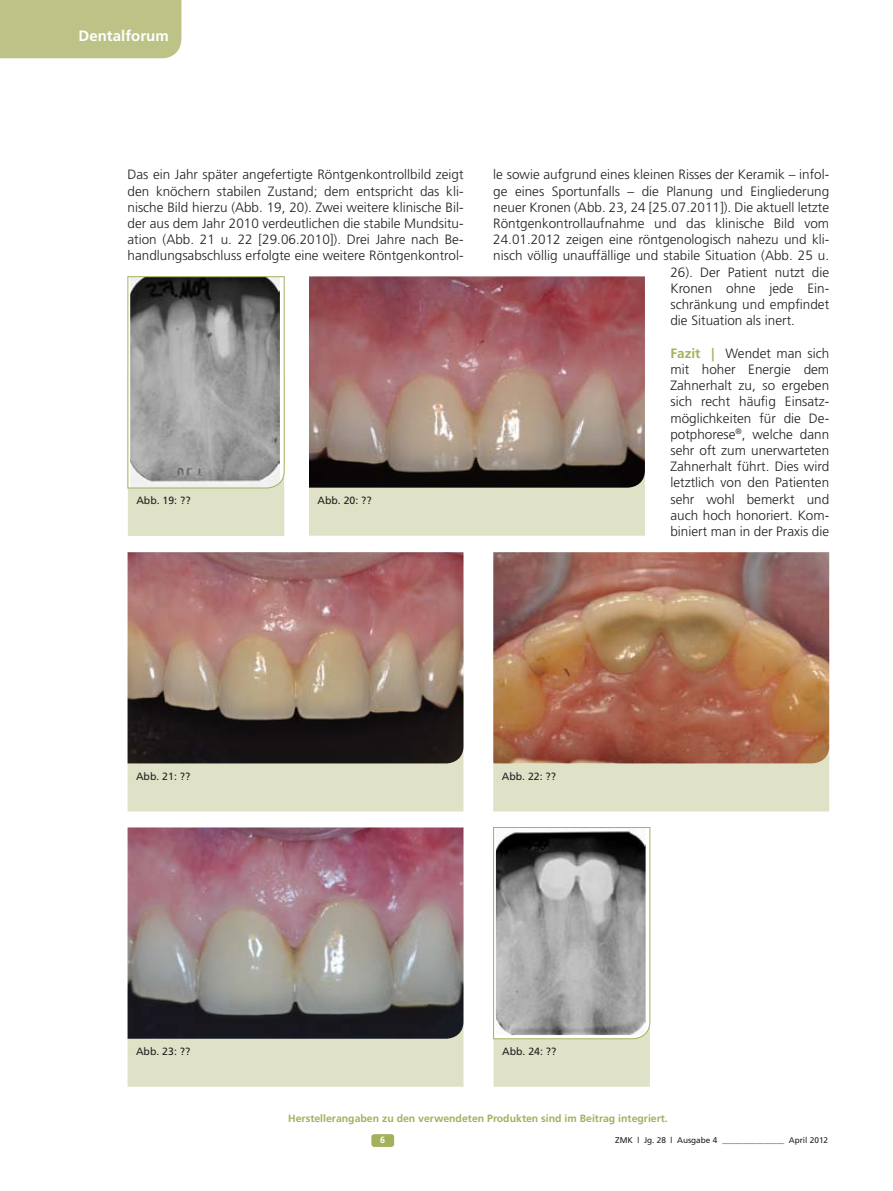
<style>
.page{position:relative;width:893px;height:1191px;background:#fff}
.page>*{position:absolute;margin:0;border:0;box-sizing:border-box;transform-origin:0 0}
.t1{font:700 15px "Frutiger";color:#fff}
.t2{font:300 13.5px/16.2px "Frutiger";color:#231f20;text-align:justify}
.t3{font:700 10.5px "Frutiger";color:#a5b05c}
.t4{font:10.5px "Frutiger";color:#231f20}
.t5{font:700 9px "Frutiger";color:#fff}
.t6{font:8.25px "Frutiger";color:#231f20}
.s1{font-weight:700;color:#a5b05c}
</style>
<div class="page">
<div style="left:0;top:0;width:181px;height:58px;background:#bdc387"></div>
<div style="left:371px;top:1134px;width:23px;height:13px;background:#a5b05c;border-radius:3px"></div>
<div style="left:128px;top:649px;width:335px;height:162px;background:#dfe2c7"></div>
<div style="left:128px;top:925px;width:335px;height:161px;background:#dfe2c7"></div>
<div style="left:309px;top:374px;width:336px;height:162px;background:#dfe2c7"></div>
<div style="left:493px;top:649px;width:336px;height:162px;background:#dfe2c7"></div>
<img style="left:128px;top:552px;width:335px;height:211px">
<img style="left:128px;top:827px;width:335px;height:211px">
<img style="left:309px;top:276px;width:336px;height:211px">
<img style="left:493px;top:552px;width:336px;height:211px">
<div style="left:128px;top:374px;width:156px;height:162px;background:#dfe2c7"></div>
<svg style="left:127px;top:276px;width:158px;height:212px;background:#949492"></svg>
<div style="left:494px;top:925px;width:156px;height:161px;background:#dfe2c7"></div>
<svg style="left:493px;top:827px;width:157px;height:212px;background:#9a9a98"></svg>
<p class="t1" style="left:79px;top:27px;width:92px">Dentalforum</p>
<p class="t2" style="left:128px;top:167px;width:337px">Das ein Jahr später angefertigte Röntgenkontrollbild zeigt den knöchern stabilen Zustand; dem entspricht das kli&shy;nische Bild hierzu (Abb. 19, 20). Zwei weitere klinische Bil&shy;der aus dem Jahr 2010 verdeutlichen die stabile Mundsitu&shy;ation (Abb. 21 u. 22 [29.06.2010]). Drei Jahre nach Be&shy;handlungsabschluss erfolgte eine weitere Röntgenkontrol-</p>
<p class="t4" style="left:136px;top:494px;width:56px">Abb. 19: ??</p>
<p class="t4" style="left:317px;top:494px;width:56px">Abb. 20: ??</p>
<p class="t2" style="left:493px;top:167px;width:337px">le sowie aufgrund eines kleinen Risses der Keramik – infol-</p>
<p class="t2" style="left:493px;top:183px;width:337px">ge eines Sportunfalls – die Planung und Eingliederung</p>
<p class="t2" style="left:493px;top:199px;width:337px">neuer Kronen (Abb. 23, 24 [25.07.2011]). Die aktuell letzte</p>
<p class="t2" style="left:493px;top:215px;width:337px">Röntgenkontrollaufnahme und das klinische Bild vom</p>
<p class="t2" style="left:493px;top:231px;width:337px">24.01.2012 zeigen eine röntgenologisch nahezu und kli-</p>
<p class="t2" style="left:493px;top:248px;width:337px">nisch völlig unauffällige und stabile Situation (Abb. 25 u.</p>
<p class="t2" style="left:670px;top:264px;width:160px">26). Der Patient nutzt die</p>
<p class="t2" style="left:670px;top:280px;width:160px">Kronen ohne jede Ein-</p>
<p class="t2" style="left:670px;top:296px;width:160px">schränkung und empfindet</p>
<p class="t2" style="left:670px;top:312px;width:126px">die Situation als inert.</p>
<p class="t2" style="left:670px;top:345px;width:160px"><span class="s1">Fazit |</span> Wendet man sich mit hoher Energie dem Zahnerhalt zu, so ergeben sich recht häufig Einsatz&shy;möglichkeiten für die De&shy;potphorese<sup>®</sup>, welche dann sehr oft zum unerwarteten Zahnerhalt führt. Dies wird letztlich von den Patienten sehr wohl bemerkt und auch hoch honoriert. Kom&shy;biniert man in der Praxis die</p>
<p class="t4" style="left:136px;top:770px;width:56px">Abb. 21: ??</p>
<p class="t4" style="left:502px;top:770px;width:56px">Abb. 22: ??</p>
<p class="t4" style="left:136px;top:1045px;width:56px">Abb. 23: ??</p>
<p class="t4" style="left:502px;top:1045px;width:56px">Abb. 24: ??</p>
<p class="t3" style="left:288px;top:1112px;width:381px">Herstellerangaben zu den verwendeten Produkten sind im Beitrag integriert.</p>
<p class="t5" style="left:380px;top:1134px;width:7px">6</p>
<p class="t6" style="left:615px;top:1135px;width:214px">ZMK | Jg. 28 | Ausgabe 4 _______________ April 2012</p>
</div>
